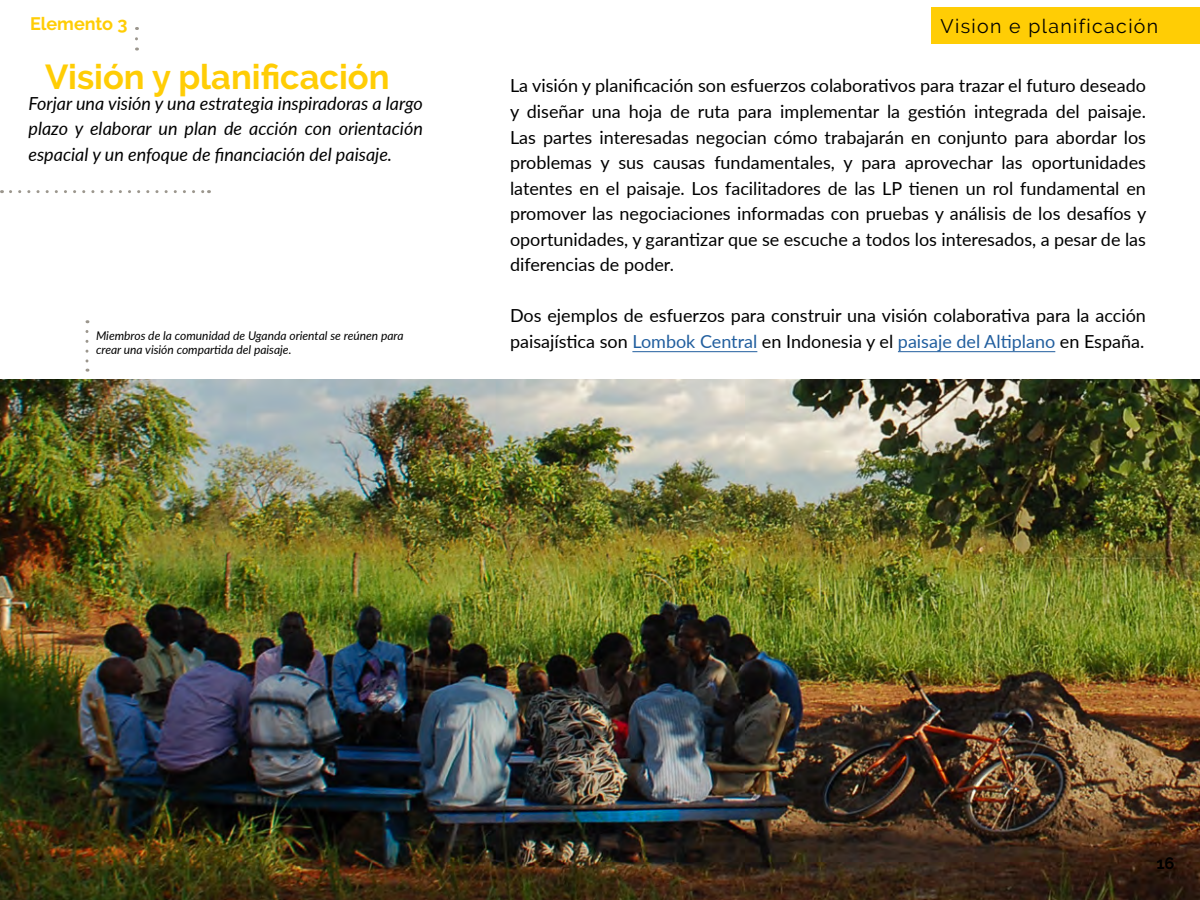
<style>
.page{position:relative;width:1200px;height:900px;background:#fff}
.page>*{position:absolute;margin:0;border:0;box-sizing:border-box;transform-origin:0 0}
.t1{font:700 34.5px "Raleway";color:#ffcd05}
.t2{font:19.5px "Raleway";letter-spacing:.07em;color:#000101}
.t3{font:18px/25.5px "Lato";color:#000;text-align:justify}
.t4{font:italic 18px/25.5px "Lato";color:#000;text-align:justify}
.t5{font:700 18px "Raleway";color:#ffcd05}
.t6{font:700 16.5px "Raleway";color:#000}
.t7{font:italic 12px/14.4px "Lato";color:#000}
.s1{color:#215e9e}
</style>
<div class="page">
<div style="left:932px;top:8px;width:268px;height:36px;background:#ffcd05"></div>
<hr style="left:632px;top:351px;width:125px;height:1px;background:#215e9e">
<hr style="left:898px;top:351px;width:157px;height:1px;background:#215e9e">
<svg style="left:135px;top:39px;width:3px;height:12px"></svg>
<svg style="left:10px;top:190px;width:199px;height:3px"></svg>
<svg style="left:86px;top:331px;width:2px;height:41px"></svg>
<img style="left:0;top:379px;width:1200px;height:521px">
<p class="t5" style="left:30px;top:13px;width:99px">Elemento 3</p>
<h1 class="t1" style="left:45px;top:58px;width:346px">Visión y planificación</h1>
<p class="t4" style="left:28px;top:90px;width:396px">Forjar una visión y una estrategia inspiradoras a largo plazo y elaborar un plan de acción con orientación espacial y un enfoque de financiación del paisaje.</p>
<p class="t7" style="left:96px;top:328px;width:309px">Miembros de la comunidad de Uganda oriental se reúnen para crear una visión compartida del paisaje.</p>
<p class="t2" style="left:940px;top:15px;width:219px">Vision e planificación</p>
<p class="t3" style="left:510px;top:72px;width:638px">La visión y planificación son esfuerzos colaborativos para trazar el futuro deseado y diseñar una hoja de ruta para implementar la gestión integrada del paisaje.<br>Las partes interesadas negocian cómo trabajarán en conjunto para abordar los problemas y sus causas fundamentales, y para aprovechar las oportunidades latentes en el paisaje. Los facilitadores de las LP tienen un rol fundamental en promover las negociaciones informadas con pruebas y análisis de los desafíos y oportunidades, y garantizar que se escuche a todos los interesados, a pesar de las diferencias de poder.</p>
<p class="t3" style="left:510px;top:302px;width:637px">Dos ejemplos de esfuerzos para construir una visión colaborativa para la acción paisajística son <span class="s1">Lombok Central</span> en Indonesia y el <span class="s1">paisaje del Altiplano</span> en España.</p>
<p class="t6" style="left:1156px;top:854px;width:20px">16</p>
</div>
